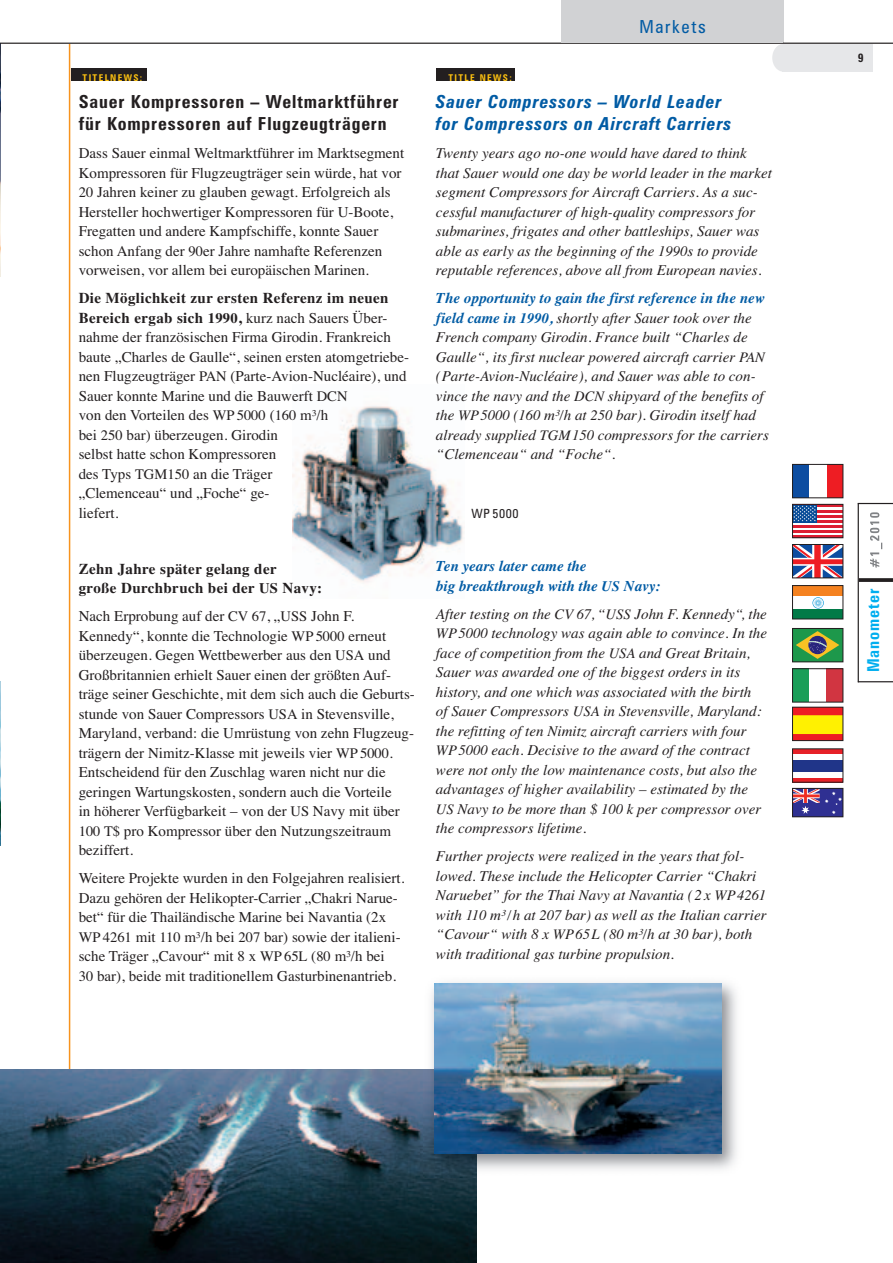
<style>
.page{position:relative;width:893px;height:1263px;background:#fff}
.page>*{position:absolute;margin:0;border:0;box-sizing:border-box;transform-origin:0 0}
.t1{font:700 condensed 18px/22.5px "Zurich BT";letter-spacing:.05em;color:#231f20}
.t2{font:italic 700 condensed 18px/22.5px "Zurich BT";letter-spacing:.05em;color:#015ba4}
.t3{font:condensed 18px "Zurich BT";letter-spacing:.095em;color:#015ba4}
.t4{font:700 condensed 16.35px "Zurich BT";letter-spacing:.06em;color:#00aeef}
.t5{font:15px/19.5px "Times";color:#231f20}
.t6{font:italic 15px/19.5px "Times";color:#231f20}
.t7{font:700 15px/19.5px "Times";letter-spacing:.025em;color:#231f20}
.t8{font:italic 700 15px/19.5px "Times";color:#015ba4}
.t9{font:condensed 12.75px "Zurich BT";letter-spacing:.05em;color:#231f20}
.t10{font:700 condensed 12px "Zurich BT";color:#231f20}
.t11{font:700 condensed 9.3px "Zurich BT";letter-spacing:.145em;color:#fec210}
.s1{font-size:14.55px}
.s2{font-weight:700}
.s3{font-weight:700;font-size:14.55px}
.s4{font-weight:700;color:#015ba4}
.s5{font-weight:700;font-size:14.55px;color:#015ba4}
</style>
<div class="page">
<svg style="left:794px;top:466px;width:47px;height:30px"></svg>
<div style="left:792px;top:464px;width:51px;height:34px;border:1px solid #231f20"></div>
<svg style="left:794px;top:512px;width:47px;height:21px"></svg>
<hr style="left:792px;top:505px;width:51px;height:2px;background:#dc1f32">
<hr style="left:792px;top:510px;width:51px;height:2px;background:#dc1f32">
<hr style="left:792px;top:515px;width:51px;height:2px;background:#dc1f32">
<hr style="left:792px;top:520px;width:51px;height:2px;background:#dc1f32">
<hr style="left:792px;top:525px;width:51px;height:2px;background:#dc1f32">
<hr style="left:792px;top:530px;width:51px;height:2px;background:#dc1f32">
<hr style="left:792px;top:535px;width:51px;height:2px;background:#dc1f32">
<svg style="left:794px;top:506px;width:23px;height:16px"></svg>
<svg style="left:794px;top:506px;width:22px;height:15px"></svg>
<div style="left:792px;top:504px;width:51px;height:34px;border:1px solid #231f20"></div>
<svg style="left:794px;top:546px;width:47px;height:30px"></svg>
<div style="left:792px;top:544px;width:51px;height:34px;border:1px solid #231f20"></div>
<svg style="left:794px;top:587px;width:47px;height:30px"></svg>
<div style="left:792px;top:585px;width:51px;height:34px;border:1px solid #231f20"></div>
<div style="left:792px;top:628px;width:51px;height:34px;background:#1d984b"></div>
<svg style="left:796px;top:631px;width:43px;height:28px"></svg>
<div style="left:792px;top:628px;width:51px;height:34px;border:1px solid #231f20"></div>
<div style="left:792px;top:669px;width:17px;height:33px;background:#199e58"></div>
<div style="left:826px;top:669px;width:17px;height:33px;background:#d13541"></div>
<div style="left:792px;top:668px;width:51px;height:34px;border:1px solid #231f20"></div>
<svg style="left:794px;top:709px;width:47px;height:30px"></svg>
<div style="left:792px;top:707px;width:51px;height:34px;border:1px solid #231f20"></div>
<div style="left:792px;top:749px;width:51px;height:33px;background:#e62128"></div>
<div style="left:792px;top:754px;width:51px;height:23px;background:#fff"></div>
<div style="left:792px;top:760px;width:51px;height:11px;background:#203589"></div>
<div style="left:792px;top:789px;width:51px;height:28px;background:#2f3092"></div>
<svg style="left:825px;top:791px;width:16px;height:23px"></svg>
<svg style="left:794px;top:790px;width:25px;height:24px"></svg>
<div style="left:792px;top:788px;width:51px;height:29px;border:1px solid #231f20"></div>
<hr style="left:69px;top:44px;width:1px;height:1037px;background:#f7931d">
<img style="left:1px;top:1069px;width:476px;height:194px">
<img style="left:424px;top:982px;width:313px;height:195px">
<img style="left:434px;top:984px;width:287px;height:170px">
<img style="left:292px;top:406px;width:172px;height:177px">
<img style="left:0;top:44px;width:1px;height:232px">
<div style="left:782px;top:44px;width:91px;height:28px;background:#e6e7e9"></div>
<div style="left:772px;top:44px;width:23px;height:28px;background:#e6e7e9;border-radius:50%"></div>
<hr style="left:0;top:43px;width:893px;height:1px;background:#231f20">
<div style="left:562px;top:0;width:221px;height:43px;background:#d1d2d4"></div>
<img style="left:0;top:682px;width:1px;height:163px">
<div style="left:71px;top:68px;width:75px;height:13px;background:#231f20"></div>
<div style="left:436px;top:68px;width:79px;height:13px;background:#231f20"></div>
<hr style="left:857px;top:503px;width:2px;height:179px;background:#231f20">
<hr style="left:858px;top:681px;width:35px;height:1px;background:#231f20">
<svg style="left:870px;top:512px;width:12px;height:56px"></svg>
<svg style="left:859px;top:578px;width:34px;height:4px"></svg>
<hr style="left:857px;top:503px;width:36px;height:1px;background:#231f20">
<p class="t11" style="left:83px;top:74px;width:61px">TITELNEWS:</p>
<p class="t11" style="left:448px;top:74px;width:65px">TITLE NEWS:</p>
<p class="t3" style="left:639px;top:20px;width:68px">Markets</p>
<p class="t1" style="left:79px;top:92px;width:321px">Sauer Kompressoren – Weltmarktführer für Kompressoren auf Flugzeugträgern</p>
<p class="t5" style="left:79px;top:145px;width:327px">Dass Sauer einmal Weltmarktführer im Marktsegment Kompressoren für Flugzeugträger sein würde, hat vor <span class="s1">20</span> Jahren keiner zu glauben gewagt. Erfolgreich als Hersteller hochwertiger Kompressoren für U-Boote, Fregatten und andere Kampfschiffe, konnte Sauer schon Anfang der <span class="s1">90</span>er Jahre namhafte Referenzen vorweisen, vor allem bei europäischen Marinen.</p>
<p class="t5" style="left:79px;top:290px;width:332px"><span class="s2">Die Möglichkeit zur ersten Referenz im neuen Bereich ergab sich</span> <span class="s3">1990</span><span class="s2">,</span> kurz nach Sauers Über&shy;nahme der französischen Firma Girodin. Frankreich baute „Charles de Gaulle“, seinen ersten atomgetriebe&shy;nen Flugzeugträger <span class="s1">PAN</span> (Parte-Avion-Nucléaire), und Sauer konnte Marine und die Bauwerft <span class="s1">DCN<br></span>von den Vorteilen des <span class="s1">WP 5000</span> (<span class="s1">160</span> m³/h<br>bei <span class="s1">250</span> bar) überzeugen. Girodin<br>selbst hatte schon Kompressoren<br>des Typs <span class="s1">TGM150</span> an die Träger<br>„Clemenceau“ und „Foche“ ge-<br>liefert.</p>
<p class="t7" style="left:79px;top:560px;width:245px">Zehn Jahre später gelang der<br>große Durchbruch bei der <span class="s1">US</span> Navy:</p>
<p class="t5" style="left:79px;top:608px;width:338px">Nach Erprobung auf der <span class="s1">CV 67</span>, „<span class="s1">USS</span> John F.<br>Kennedy“, konnte die Technologie <span class="s1">WP 5000</span> erneut überzeugen. Gegen Wettbewerber aus den <span class="s1">USA</span> und Großbritannien erhielt Sauer einen der größten Auf&shy;träge seiner Geschichte, mit dem sich auch die Geburts&shy;stunde von Sauer Compressors <span class="s1">USA</span> in Stevensville, Maryland, verband: die Umrüstung von zehn Flugzeug&shy;trägern der Nimitz-Klasse mit jeweils vier <span class="s1">WP 5000</span>.<br>Entscheidend für den Zuschlag waren nicht nur die geringen Wartungskosten, sondern auch die Vorteile<br>in höherer Verfügbarkeit – von der <span class="s1">US</span> Navy mit über <span class="s1">100 T$</span> pro Kompressor über den Nutzungszeitraum beziffert.</p>
<p class="t5" style="left:79px;top:870px;width:327px">Weitere Projekte wurden in den Folgejahren realisiert.<br>Dazu gehören der Helikopter-Carrier „Chakri Narue&shy;bet“ für die Thailändische Marine bei Navantia (2x <span class="s1">WP 4261</span> mit <span class="s1">110</span> m³/h bei <span class="s1">207</span> bar) sowie der italieni&shy;sche Träger „Cavour“ mit 8 x <span class="s1">WP 65L</span> (<span class="s1">80</span> m³/h bei<br><span class="s1">30</span> bar), beide mit traditionellem Gasturbinenantrieb.</p>
<p class="t2" style="left:436px;top:92px;width:297px">Sauer Compressors – World Leader for Compressors on Aircraft Carriers</p>
<p class="t6" style="left:436px;top:145px;width:337px">Twenty years ago no-one would have dared to think that Sauer would one day be world leader in the market segment Compressors for Aircraft Carriers. As a suc&shy;cessful manufacturer of high-quality compressors for submarines, frigates and other battleships, Sauer was able as early as the beginning of the <span class="s1">1990</span>s to provide reputable references, above all from European navies.</p>
<p class="t6" style="left:436px;top:290px;width:334px"><span class="s4">The opportunity to gain the first reference in the new field came in</span> <span class="s5">1990</span><span class="s4">,</span> shortly after Sauer took over the French company Girodin. France built “Charles de Gaulle“, its first nuclear powered aircraft carrier <span class="s1">PAN </span>(Parte-Avion-Nucléaire), and Sauer was able to con&shy;vince the navy and the <span class="s1">DCN</span> shipyard of the benefits of the <span class="s1">WP5000</span> (<span class="s1">160</span> m³/h at <span class="s1">250</span> bar). Girodin itself had already supplied <span class="s1">TGM150</span> compressors for the carriers “Clemenceau“ and “Foche“.</p>
<p class="t9" style="left:471px;top:509px;width:49px">WP 5000</p>
<p class="t8" style="left:436px;top:558px;width:226px">Ten years later came the<br>big breakthrough with the <span class="s1">US</span> Navy:</p>
<p class="t6" style="left:436px;top:605px;width:333px">After testing on the <span class="s1">CV 67</span>,“<span class="s1">USS</span> John F. Kennedy“, the <span class="s1">WP5000</span> technology was again able to convince. In the face of competition from the <span class="s1">USA</span> and Great Britain, Sauer was awarded one of the biggest orders in its history, and one which was associated with the birth<br>of Sauer Compressors <span class="s1">USA</span> in Stevensville, Maryland: the refitting of ten Nimitz aircraft carriers with four <span class="s1">WP5000</span> each. Decisive to the award of the contract were not only the low maintenance costs, but also the advantages of higher availability – estimated by the <span class="s1">US</span> Navy to be more than <span class="s1">$ 100</span> k per compressor over the compressors lifetime.</p>
<p class="t6" style="left:436px;top:848px;width:332px">Further projects were realized in the years that fol&shy;lowed. These include the Helicopter Carrier “Chakri Naruebet” for the Thai Navy at Navantia (2 x <span class="s1">WP4261 </span>with <span class="s1">110</span> m³/h at <span class="s1">207</span> bar) as well as the Italian carrier “Cavour“ with 8 x <span class="s1">WP65L</span> (<span class="s1">80</span> m³/h at <span class="s1">30</span> bar), both with traditional gas turbine propulsion.</p>
<p class="t10" style="left:857px;top:54px;width:7px">9</p>
<p class="t4" style="left:867px;top:672px;width:85px;rotate:-90deg">Manometer</p>
</div>
